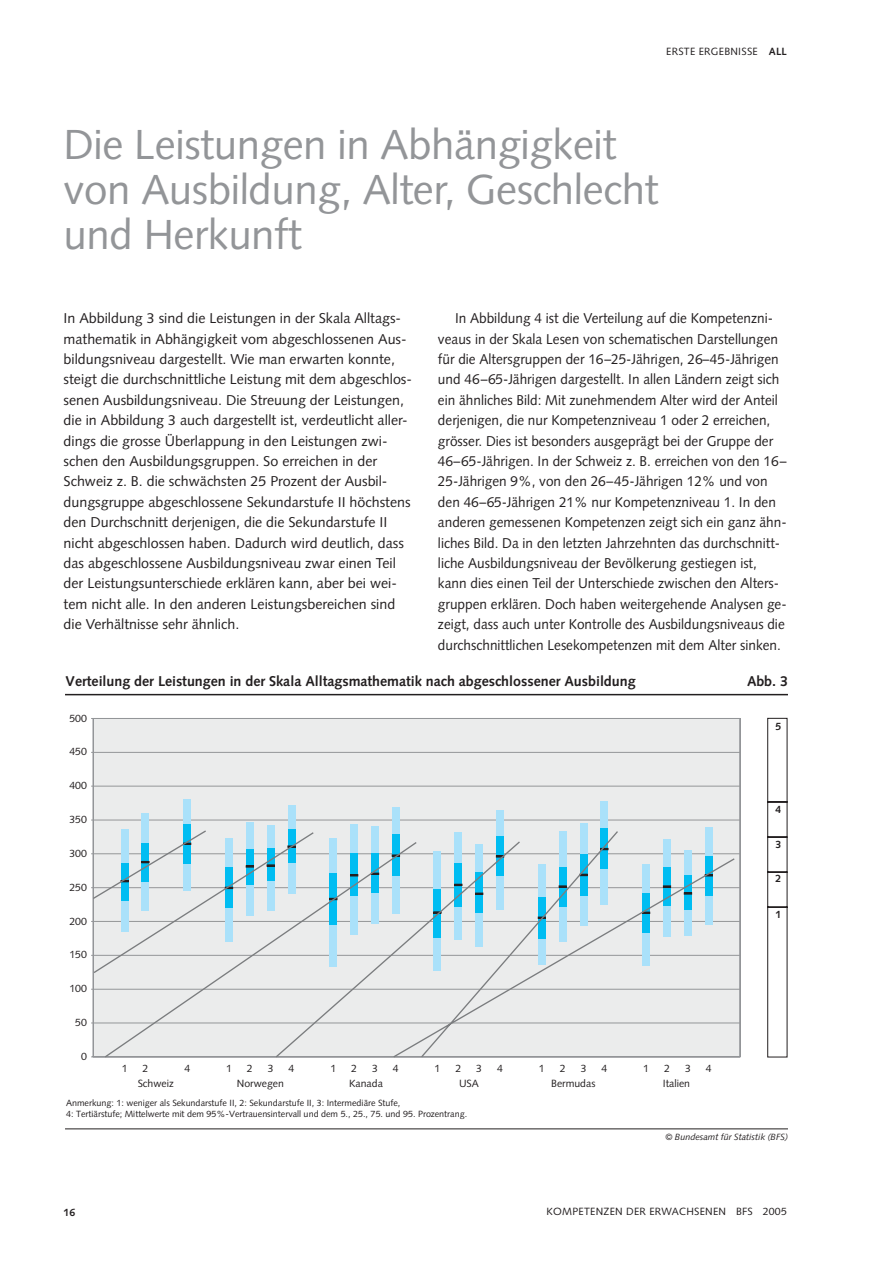
<style>
.page{position:relative;width:893px;height:1263px;background:#fff}
.page>*{position:absolute;margin:0;border:0;box-sizing:border-box;transform-origin:0 0}
.t1{font:42px/45px "Syntax";letter-spacing:-.01em;color:#939598}
.t2{font:14.25px/20.4px "Syntax";color:#231f20;scale:.95 1}
.t3{font:14.25px/20.4px "Syntax";color:#231f20}
.t4{font:700 14.25px "Syntax";letter-spacing:-.005em;color:#231f20}
.t5{font:10.5px "Syntax";color:#231f20}
.t6{font:10.5px "Syntax";letter-spacing:.025em;color:#231f20}
.t7{font:700 10.5px "Syntax";color:#231f20}
.t8{font:9px/10.6px "Syntax";color:#231f20}
.t9{font:italic 9px "Syntax";color:#231f20}
.s1{font-weight:700}
</style>
<div class="page">
<div style="left:91px;top:718px;width:650px;height:340px;background:#ebecec"></div>
<hr style="left:93px;top:1023px;width:647px;height:1px;background:#949698">
<hr style="left:93px;top:989px;width:647px;height:1px;background:#949698">
<hr style="left:93px;top:955px;width:647px;height:1px;background:#949698">
<hr style="left:93px;top:921px;width:647px;height:1px;background:#949698">
<hr style="left:93px;top:887px;width:647px;height:1px;background:#949698">
<hr style="left:93px;top:853px;width:647px;height:1px;background:#949698">
<hr style="left:93px;top:820px;width:647px;height:1px;background:#949698">
<hr style="left:93px;top:786px;width:647px;height:1px;background:#949698">
<hr style="left:93px;top:752px;width:647px;height:1px;background:#949698">
<div style="left:141px;top:813px;width:8px;height:98px;background:#aae1fa"></div>
<div style="left:183px;top:799px;width:8px;height:92px;background:#aae1fa"></div>
<div style="left:183px;top:825px;width:8px;height:39px;background:#00bdf2"></div>
<div style="left:246px;top:822px;width:8px;height:93px;background:#aae1fa"></div>
<div style="left:267px;top:826px;width:8px;height:85px;background:#aae1fa"></div>
<div style="left:287px;top:805px;width:8px;height:89px;background:#aae1fa"></div>
<div style="left:350px;top:824px;width:8px;height:110px;background:#aae1fa"></div>
<div style="left:371px;top:827px;width:8px;height:97px;background:#aae1fa"></div>
<div style="left:392px;top:807px;width:8px;height:106px;background:#aae1fa"></div>
<div style="left:496px;top:810px;width:8px;height:100px;background:#aae1fa"></div>
<div style="left:579px;top:823px;width:8px;height:103px;background:#aae1fa"></div>
<div style="left:600px;top:801px;width:8px;height:104px;background:#aae1fa"></div>
<div style="left:704px;top:828px;width:8px;height:97px;background:#aae1fa"></div>
<hr style="left:65px;top:694px;width:723px;height:1px;background:#231f20">
<hr style="left:65px;top:1129px;width:723px;height:1px;background:#231f20">
<svg style="left:767px;top:717px;width:21px;height:341px"></svg>
<svg style="left:91px;top:829px;width:645px;height:229px;background:#d6e4e8"></svg>
<p class="t6" style="left:666px;top:47px;width:122px">ERSTE ERGEBNISSE <span class="s1">ALL</span></p>
<h1 class="t1" style="left:64px;top:126px;width:596px">Die Leistungen in Abhängigkeit von Ausbildung, Alter, Geschlecht und Herkunft</h1>
<p class="t3" style="left:64px;top:310px;width:350px">In Abbildung 3 sind die Leistungen in der Skala Alltags&shy;mathematik in Abhängigkeit vom abgeschlossenen Aus&shy;bildungsniveau dargestellt. Wie man erwarten konnte, steigt die durch schnittliche Leistung mit dem abgeschlos&shy;senen Ausbildungsniveau. Die Streuung der Leistungen, die in Abbildung 3 auch dargestellt ist, verdeutlicht aller&shy;dings die grosse Überlappung in den Leistungen zwi&shy;schen den Ausbildungsgruppen. So erreichen in der Schweiz z. B. die schwächsten 25 Prozent der Ausbil&shy;dungsgruppe abgeschlossene Sekundarstufe II höchstens den Durchschnitt derjenigen, die die Sekundarstufe II nicht abgeschlossen haben. Dadurch wird deutlich, dass das abgeschlossene Ausbildungsniveau zwar einen Teil der Leistungsunterschiede erklären kann, aber bei wei&shy;tem nicht alle. In den anderen Leistungsbereichen sind die Verhältnisse sehr ähnlich.</p>
<p class="t2" style="left:438px;top:310px;width:368px;text-indent:17px">In Abbildung 4 ist die Verteilung auf die Kompetenzni&shy;veaus in der Skala Lesen von schematischen Darstellungen für die Altersgruppen der 16–25-Jährigen, 26–45-Jährigen und 46–65-Jährigen dargestellt. In allen Ländern zeigt sich ein ähnliches Bild: Mit zunehmendem Alter wird der Anteil derjenigen, die nur Kompetenzniveau 1 oder 2 erreichen, grösser. Dies ist besonders ausgeprägt bei der Gruppe der 46–65-Jährigen. In der Schweiz z. B. erreichen von den 16– 25-Jährigen 9%, von den 26–45-Jährigen 12% und von den 46–65-Jährigen 21% nur Kompetenzniveau 1. In den anderen gemessenen Kompetenzen zeigt sich ein ganz ähn&shy;liches Bild. Da in den letzten Jahrzehnten das durchschnitt&shy;liche Ausbildungsniveau der Bevölkerung gestiegen ist, kann dies einen Teil der Unterschiede zwischen den Alters&shy;gruppen erklären. Doch haben weitergehende Analysen ge&shy;zeigt, dass auch unter Kontrolle des Ausbildungs niveaus die durchschnittlichen Lesekompetenzen mit dem Alter sinken.</p>
<p class="t4" style="left:66px;top:675px;width:571px">Verteilung der Leistungen in der Skala Alltagsmathematik nach abgeschlossener Ausbildung</p>
<p class="t5" style="left:69px;top:714px;width:19px">500</p>
<p class="t5" style="left:69px;top:748px;width:19px">450</p>
<p class="t4" style="left:747px;top:675px;width:43px">Abb. 3</p>
<p class="t7" style="left:775px;top:722px;width:7px">5</p>
<p class="t5" style="left:69px;top:781px;width:19px">400</p>
<p class="t5" style="left:69px;top:815px;width:19px">350</p>
<p class="t5" style="left:69px;top:849px;width:19px">300</p>
<p class="t5" style="left:69px;top:883px;width:19px">250</p>
<p class="t5" style="left:69px;top:917px;width:19px">200</p>
<p class="t5" style="left:69px;top:950px;width:19px">150</p>
<p class="t5" style="left:69px;top:984px;width:19px">100</p>
<p class="t5" style="left:75px;top:1018px;width:13px">50</p>
<p class="t5" style="left:81px;top:1052px;width:7px">0</p>
<p class="t5" style="left:122px;top:1065px;width:7px">1</p>
<p class="t5" style="left:143px;top:1065px;width:7px">2</p>
<p class="t5" style="left:184px;top:1065px;width:7px">4</p>
<p class="t5" style="left:138px;top:1080px;width:38px">Schweiz</p>
<p class="t5" style="left:226px;top:1065px;width:7px">1</p>
<p class="t5" style="left:247px;top:1065px;width:7px">2</p>
<p class="t5" style="left:268px;top:1065px;width:7px">3</p>
<p class="t5" style="left:288px;top:1065px;width:7px">4</p>
<p class="t5" style="left:237px;top:1080px;width:49px">Norwegen</p>
<p class="t5" style="left:330px;top:1065px;width:7px">1</p>
<p class="t5" style="left:351px;top:1065px;width:7px">2</p>
<p class="t5" style="left:372px;top:1065px;width:7px">3</p>
<p class="t5" style="left:393px;top:1065px;width:7px">4</p>
<p class="t5" style="left:349px;top:1080px;width:35px">Kanada</p>
<p class="t5" style="left:434px;top:1065px;width:7px">1</p>
<p class="t5" style="left:455px;top:1065px;width:7px">2</p>
<p class="t5" style="left:476px;top:1065px;width:7px">3</p>
<p class="t5" style="left:497px;top:1065px;width:7px">4</p>
<p class="t5" style="left:459px;top:1080px;width:21px">USA</p>
<p class="t8" style="left:66px;top:1098px;width:402px">Anmerkung: 1: weniger als Sekundarstufe II, 2: Sekundarstufe II, 3: Intermediäre Stufe,<br>4: Tertiärstufe; Mittelwerte mit dem 95%-Vertrauensintervall und dem 5., 25., 75. und 95. Prozentrang.</p>
<p class="t7" style="left:775px;top:805px;width:7px">4</p>
<p class="t7" style="left:775px;top:840px;width:7px">3</p>
<p class="t7" style="left:775px;top:875px;width:7px">2</p>
<p class="t7" style="left:775px;top:910px;width:7px">1</p>
<p class="t5" style="left:539px;top:1065px;width:7px">1</p>
<p class="t5" style="left:560px;top:1065px;width:7px">2</p>
<p class="t5" style="left:580px;top:1065px;width:7px">3</p>
<p class="t5" style="left:601px;top:1065px;width:7px">4</p>
<p class="t5" style="left:551px;top:1080px;width:46px">Bermudas</p>
<p class="t5" style="left:643px;top:1065px;width:7px">1</p>
<p class="t5" style="left:664px;top:1065px;width:7px">2</p>
<p class="t5" style="left:685px;top:1065px;width:7px">3</p>
<p class="t5" style="left:705px;top:1065px;width:7px">4</p>
<p class="t5" style="left:662px;top:1080px;width:29px">Italien</p>
<p class="t9" style="left:665px;top:1133px;width:124px">© Bundesamt für Statistik (BFS)</p>
<p class="t7" style="left:64px;top:1208px;width:13px">16</p>
<p class="t6" style="left:546px;top:1208px;width:242px">KOMPETENZEN DER ERWACHSENEN BFS 2005</p>
</div>
